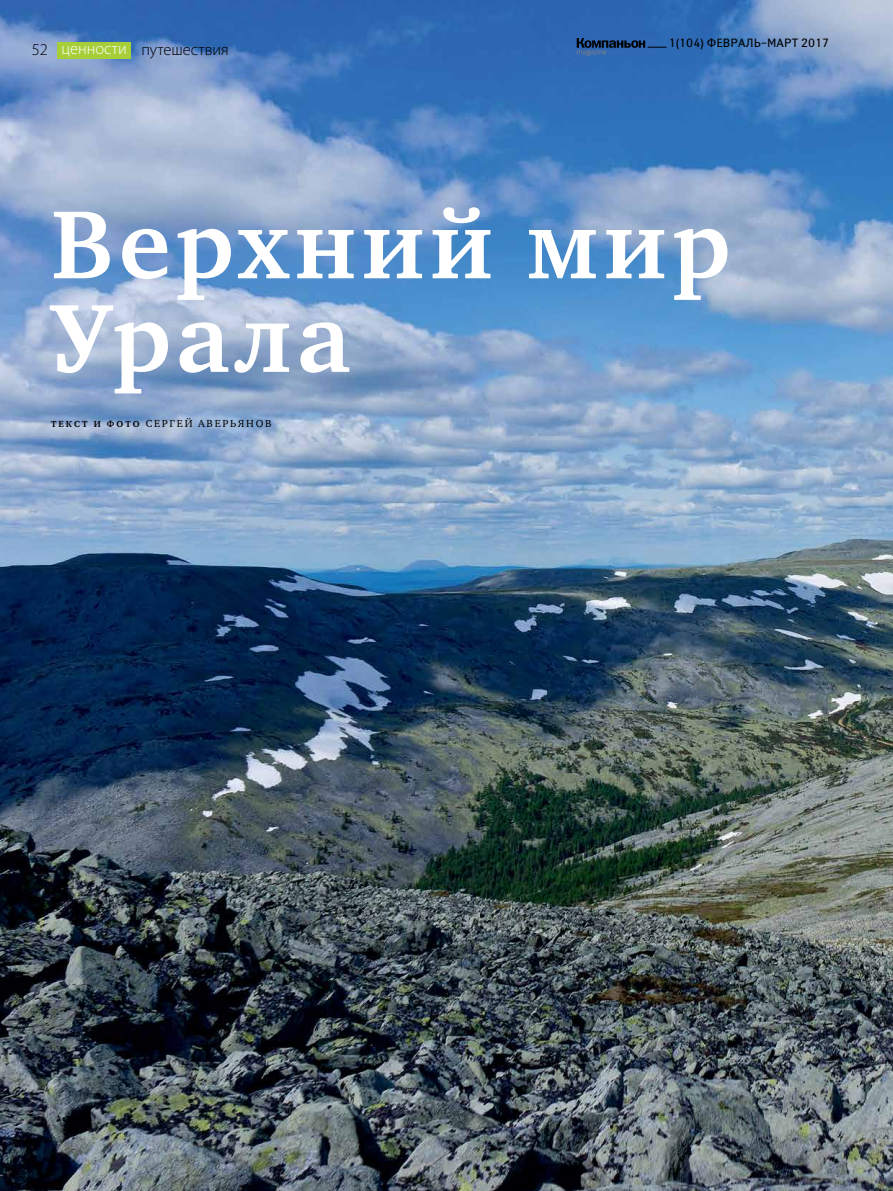
<style>
.page{position:relative;width:893px;height:1191px;background:#fff}
.page>*{position:absolute;margin:0;border:0;box-sizing:border-box;transform-origin:0 0}
.t1{font:700 99.15px/93.6px "Charter C";letter-spacing:.05em;color:#fff}
.t2{font:300 16.5px "Myriad Pro";color:#000}
.t3{font:300 16.5px "Myriad Pro";color:#fff}
.t4{font:12px "Yanus";letter-spacing:.01em;color:#000}
.t5{font:10.5px "Charter ITC";letter-spacing:.16em;color:#000}
.s1{font-weight:700;font-size:9px}
</style>
<div class="page">
<img style="left:0;top:0;width:893px;height:1191px">
<svg style="left:577px;top:38px;width:90px;height:18px"></svg>
<div style="left:57px;top:42px;width:74px;height:17px;background:#a6ce39"></div>
<h2 class="t2" style="left:32px;top:40px;width:18px">52</h2>
<h2 class="t3" style="left:62px;top:39px;width:67px">ценности</h2>
<h2 class="t2" style="left:141px;top:40px;width:89px">путешествия</h2>
<p class="t4" style="left:669px;top:36px;width:162px">1(104) ФЕВРАЛЬ–МАРТ 2017</p>
<h1 class="t1" style="left:51px;top:199px;width:681px">Верхний мир<br>Урала</h1>
<p class="t5" style="left:51px;top:417px;width:222px"><span class="s1">ТЕКСТ И ФОТО</span> СЕРГЕЙ АВЕРЬЯНОВ</p>
</div>
